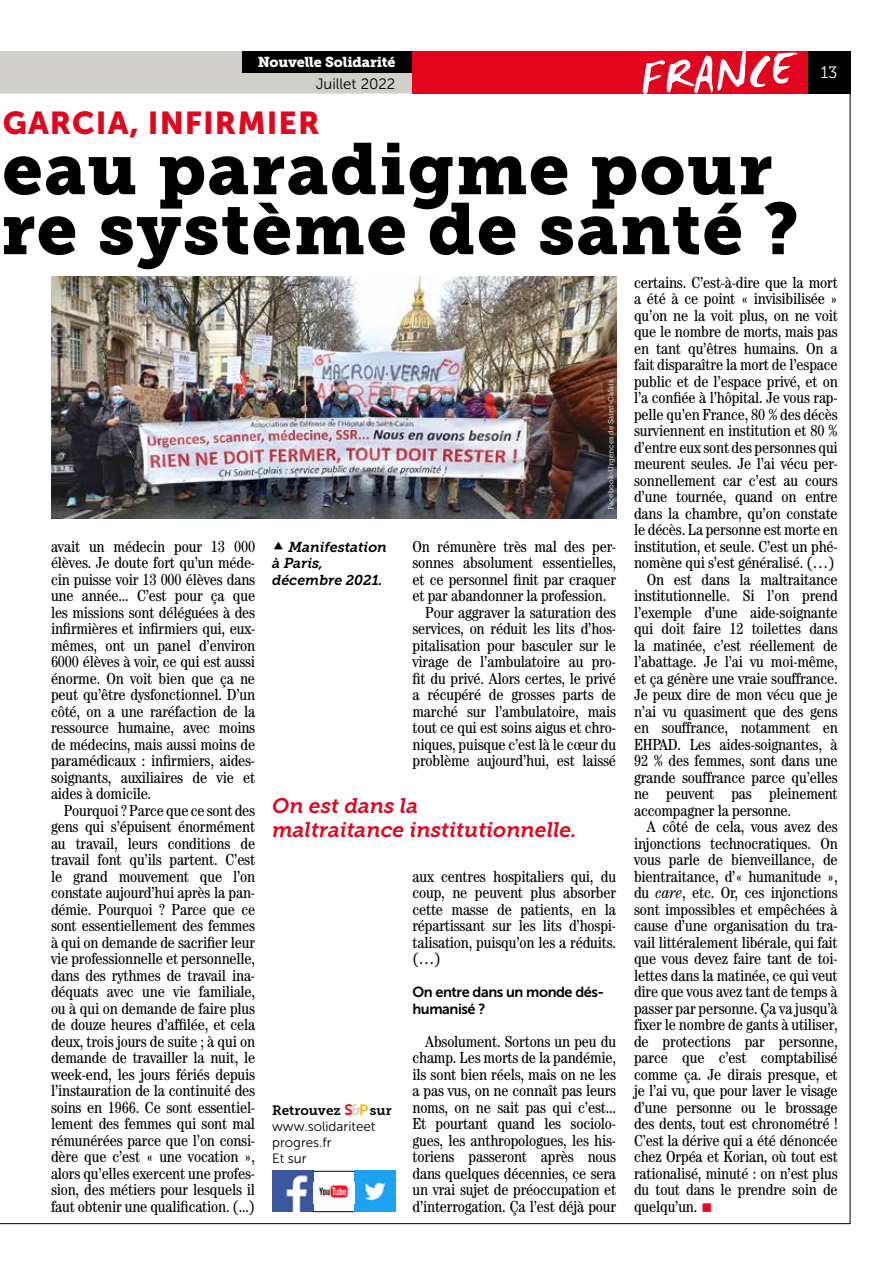
<style>
.page{position:relative;width:893px;height:1263px;background:#fff}
.page>*{position:absolute;margin:0;border:0;box-sizing:border-box;transform-origin:0 0}
.t1{font:72px/60px "Museo Slab 900";letter-spacing:.02em;color:#000}
.t2{font:54px "WC Mano Negra Bta";color:#fff}
.t3{font:31.5px "Museo Sans 900";letter-spacing:.03em;color:#e3051e}
.t4{font:italic 21px/24px "Museo Slab 700";color:#e3051e}
.t5{font:16.5px "Museo Slab 300";color:#fff}
.t6{font:condensed 16.05px/16.5px "Century Std";letter-spacing:-.01em;color:#000;text-align:justify}
.t7{font:15px "Museo Sans 300";color:#000}
.t8{font:14.55px/16.5px "Museo Sans 700";letter-spacing:-.03em;color:#000}
.t9{font:italic 14.25px/16.5px "Museo Slab 700";color:#000}
.t10{font:14.25px "Museo Slab 900";letter-spacing:-.01em;color:#fff}
.t11{font:13.5px/16.2px "Museo Sans 300";color:#000}
.t12{font:13.5px "Museo Slab 700";color:#000}
.t13{font:7.5px "Museo Slab 500";color:#d0cfc9}
.s1{font-family:"Museo Sans 700";font-size:15px;color:#e3051e}
.s2{font-family:"Museo Sans 700";font-size:15px;color:#d0cfc9}
.s3{font-family:"Museo Sans 700";font-size:15px;color:#fbba00}
.s4{font-style:italic}
.s5{color:#e3051e}
</style>
<div class="page">
<div style="left:0;top:51px;width:412px;height:43px;background:#d0cfc9"></div>
<div style="left:242px;top:51px;width:170px;height:21px;background:#000"></div>
<div style="left:412px;top:51px;width:396px;height:43px;background:#e3051e"></div>
<div style="left:808px;top:51px;width:42px;height:43px;background:#000"></div>
<img style="left:272px;top:1171px;width:41px;height:41px">
<img style="left:354px;top:1171px;width:41px;height:41px">
<img style="left:318px;top:1185px;width:31px;height:14px">
<hr style="left:313px;top:1171px;width:41px;height:1px;background:#000">
<hr style="left:313px;top:1211px;width:41px;height:1px;background:#000">
<img style="left:51px;top:276px;width:566px;height:243px">
<p class="t10" style="left:258px;top:54px;width:139px">Nouvelle Solidarité</p>
<p class="t7" style="left:316px;top:75px;width:81px">Juillet 2022</p>
<h2 class="t2" style="left:575px;top:46px;width:210px;rotate:-4deg">RUB IQUE</h2>
<h2 class="t2" style="left:638px;top:46px;width:157px;rotate:-4deg">FRANCE</h2>
<h3 class="t3" style="left:3px;top:105px;width:318px">GARCIA, INFIRMIER</h3>
<h1 class="t1" style="left:1px;top:140px;width:799px">eau paradigme pour re système de santé ?</h1>
<p class="t5" style="left:821px;top:64px;width:18px">13</p>
<p class="t6" style="left:51px;top:538px;width:206px">avait un médecin pour 13 000 élèves. Je doute fort qu’un méde&shy;cin puisse voir 13 000 élèves dans une année... C’est pour ça que les missions sont déléguées à des infirmières et infirmiers qui, eux&shy;mêmes, ont un panel d’environ 6000 élèves à voir, ce qui est aussi énorme. On voit bien que ça ne peut qu’être dysfonctionnel. D’un côté, on a une raréfaction de la ressource humaine, avec moins de médecins, mais aussi moins de paramédicaux : infirmiers, aides&shy;soignants, auxiliaires de vie et aides à domicile.</p>
<p class="t6" style="left:51px;top:802px;width:206px;text-indent:13px">Pourquoi ? Parce que ce sont des gens qui s’épuisent énormément au travail, leurs conditions de travail font qu’ils partent. C’est le grand mouvement que l’on constate aujourd’hui après la pan&shy;démie. Pourquoi ? Parce que ce sont essentiellement des femmes à qui on demande de sacrifier leur vie professionnelle et personnelle, dans des rythmes de travail ina&shy;déquats avec une vie familiale, ou à qui on demande de faire plus de douze heures d’affilée, et cela deux, trois jours de suite ; à qui on demande de travailler la nuit, le week-end, les jours fériés depuis l’instauration de la continuité des soins en 1966. Ce sont essentiel&shy;lement des femmes qui sont mal rémunérées parce que l’on consi&shy;dère que c’est « une vocation », alors qu’elles exercent une profes&shy;sion, des métiers pour lesquels il faut obtenir une qualification. (...)</p>
<p class="t9" style="left:272px;top:539px;width:116px;text-indent:16px">Manifestation à Paris, décembre 2021.</p>
<p class="t13" style="left:607px;top:510px;width:132px;rotate:-90deg">Facebook-Urgences de Saint-Calais</p>
<p class="t6" style="left:412px;top:538px;width:205px">On rémunère très mal des per-</p>
<p class="t6" style="left:412px;top:554px;width:205px">sonnes absolument essentielles,</p>
<p class="t6" style="left:412px;top:571px;width:205px">et ce personnel finit par craquer</p>
<p class="t6" style="left:412px;top:587px;width:195px">et par abandonner la profession.</p>
<p class="t6" style="left:425px;top:604px;width:192px">Pour aggraver la saturation des</p>
<p class="t6" style="left:412px;top:620px;width:205px">services, on réduit les lits d’hos-</p>
<p class="t6" style="left:412px;top:637px;width:205px">pitalisation pour basculer sur le</p>
<p class="t6" style="left:412px;top:653px;width:205px">virage de l’ambulatoire au pro-</p>
<p class="t6" style="left:412px;top:670px;width:205px">fit du privé. Alors certes, le privé</p>
<p class="t6" style="left:412px;top:686px;width:205px">a récupéré de grosses parts de</p>
<p class="t6" style="left:412px;top:703px;width:205px">marché sur l’ambulatoire, mais</p>
<p class="t6" style="left:412px;top:719px;width:205px">tout ce qui est soins aigus et chro-</p>
<p class="t6" style="left:412px;top:736px;width:205px">niques, puisque c’est là le cœur du</p>
<p class="t6" style="left:412px;top:752px;width:205px">problème aujourd’hui, est laissé</p>
<h3 class="t4" style="left:272px;top:794px;width:306px">On est dans la<br>maltraitance institutionnelle.</h3>
<p class="t12" style="left:272px;top:1102px;width:121px">Retrouvez <span class="s1">S</span><span class="s2">&amp;</span><span class="s3">P</span>sur</p>
<p class="t11" style="left:272px;top:1118px;width:105px">www.solidariteet progres.fr<br>Et sur</p>
<p class="t6" style="left:412px;top:868px;width:205px">aux centres hospitaliers qui, du coup, ne peuvent plus absorber cette masse de patients, en la répartissant sur les lits d’hospi&shy;talisation, puisqu’on les a réduits. (…)</p>
<p class="t8" style="left:412px;top:984px;width:193px">On entre dans un monde dés&shy;humanisé ?</p>
<p class="t6" style="left:412px;top:1033px;width:205px;text-indent:13px">Absolument. Sortons un peu du champ. Les morts de la pandémie, ils sont bien réels, mais on ne les a pas vus, on ne connaît pas leurs noms, on ne sait pas qui c’est...<br>Et pourtant quand les sociolo&shy;gues, les anthropologues, les his&shy;toriens passeront après nous dans quelques décennies, ce sera un vrai sujet de préoccupation et d’interrogation. Ça l’est déjà pour</p>
<p class="t6" style="left:634px;top:274px;width:205px">certains. C’est-à-dire que la mort</p>
<p class="t6" style="left:634px;top:290px;width:205px">a été à ce point « invisibilisée »</p>
<p class="t6" style="left:634px;top:307px;width:205px">qu’on ne la voit plus, on ne voit</p>
<p class="t6" style="left:634px;top:323px;width:205px">que le nombre de morts, mais pas</p>
<p class="t6" style="left:634px;top:340px;width:205px">en tant qu’êtres humains. On a</p>
<p class="t6" style="left:634px;top:356px;width:205px">fait disparaître la mort de l’espace</p>
<p class="t6" style="left:634px;top:373px;width:205px">public et de l’espace privé, et on</p>
<p class="t6" style="left:634px;top:389px;width:205px">l’a confiée à l’hôpital. Je vous rap-</p>
<p class="t6" style="left:634px;top:406px;width:205px">pelle qu’en France, 80 % des décès</p>
<p class="t6" style="left:634px;top:422px;width:205px">surviennent en institution et 80 %</p>
<p class="t6" style="left:634px;top:439px;width:205px">d’entre eux sont des personnes qui</p>
<p class="t6" style="left:634px;top:455px;width:205px">meurent seules. Je l’ai vécu per-</p>
<p class="t6" style="left:634px;top:472px;width:205px">sonnellement car c’est au cours</p>
<p class="t6" style="left:634px;top:488px;width:205px">d’une tournée, quand on entre</p>
<p class="t6" style="left:634px;top:505px;width:205px">dans la chambre, qu’on constate</p>
<p class="t6" style="left:634px;top:521px;width:205px">le décès. La personne est morte en</p>
<p class="t6" style="left:634px;top:538px;width:205px">institution, et seule. C’est un phé-</p>
<p class="t6" style="left:634px;top:554px;width:202px">nomène qui s’est généralisé. (…)</p>
<p class="t6" style="left:647px;top:571px;width:192px">On est dans la maltraitance</p>
<p class="t6" style="left:634px;top:587px;width:205px">institutionnelle. Si l’on prend</p>
<p class="t6" style="left:634px;top:604px;width:205px">l’exemple d’une aide-soignante</p>
<p class="t6" style="left:634px;top:620px;width:205px">qui doit faire 12 toilettes dans</p>
<p class="t6" style="left:634px;top:637px;width:205px">la matinée, c’est réellement de</p>
<p class="t6" style="left:634px;top:653px;width:205px">l’abattage. Je l’ai vu moi-même,</p>
<p class="t6" style="left:634px;top:670px;width:205px">et ça génère une vraie souffrance.</p>
<p class="t6" style="left:634px;top:686px;width:205px">Je peux dire de mon vécu que je</p>
<p class="t6" style="left:634px;top:703px;width:205px">n’ai vu quasiment que des gens</p>
<p class="t6" style="left:634px;top:719px;width:205px">en souffrance, notamment en</p>
<p class="t6" style="left:634px;top:736px;width:205px">EHPAD. Les aides-soignantes, à</p>
<p class="t6" style="left:634px;top:752px;width:205px">92 % des femmes, sont dans une</p>
<p class="t6" style="left:634px;top:769px;width:205px">grande souffrance parce qu’elles</p>
<p class="t6" style="left:634px;top:785px;width:205px">ne peuvent pas pleinement</p>
<p class="t6" style="left:634px;top:802px;width:159px">accompagner la personne.</p>
<p class="t6" style="left:647px;top:818px;width:192px">A côté de cela, vous avez des</p>
<p class="t6" style="left:634px;top:835px;width:205px">injonctions technocratiques. On</p>
<p class="t6" style="left:634px;top:851px;width:205px">vous parle de bienveillance, de</p>
<p class="t6" style="left:634px;top:868px;width:205px">bientraitance, d’« humanitude »,</p>
<p class="t6" style="left:634px;top:884px;width:205px">du <span class="s4">care</span>, etc. Or, ces injonctions</p>
<p class="t6" style="left:634px;top:901px;width:205px">sont impossibles et empêchées à</p>
<p class="t6" style="left:634px;top:917px;width:205px">cause d’une organisation du tra-</p>
<p class="t6" style="left:634px;top:934px;width:205px">vail littéralement libérale, qui fait</p>
<p class="t6" style="left:634px;top:950px;width:205px">que vous devez faire tant de toi-</p>
<p class="t6" style="left:634px;top:967px;width:205px">lettes dans la matinée, ce qui veut</p>
<p class="t6" style="left:634px;top:983px;width:205px">dire que vous avez tant de temps à</p>
<p class="t6" style="left:634px;top:1000px;width:205px">passer par personne. Ça va jusqu’à</p>
<p class="t6" style="left:634px;top:1016px;width:205px">fixer le nombre de gants à utiliser,</p>
<p class="t6" style="left:634px;top:1033px;width:205px">de protections par personne,</p>
<p class="t6" style="left:634px;top:1049px;width:205px">parce que c’est comptabilisé</p>
<p class="t6" style="left:634px;top:1066px;width:205px">comme ça. Je dirais presque, et</p>
<p class="t6" style="left:634px;top:1082px;width:205px">je l’ai vu, que pour laver le visage</p>
<p class="t6" style="left:634px;top:1099px;width:205px">d’une personne ou le brossage</p>
<p class="t6" style="left:634px;top:1115px;width:205px">des dents, tout est chronométré !</p>
<p class="t6" style="left:634px;top:1132px;width:205px">C’est la dérive qui a été dénoncée</p>
<p class="t6" style="left:634px;top:1148px;width:205px">chez Orpéa et Korian, où tout est</p>
<p class="t6" style="left:634px;top:1165px;width:205px">rationalisé, minuté : on n’est plus</p>
<p class="t6" style="left:634px;top:1181px;width:205px">du tout dans le prendre soin de</p>
<p class="t6" style="left:634px;top:1198px;width:80px">quelqu’un. <span class="s5">■</span></p>
</div>
